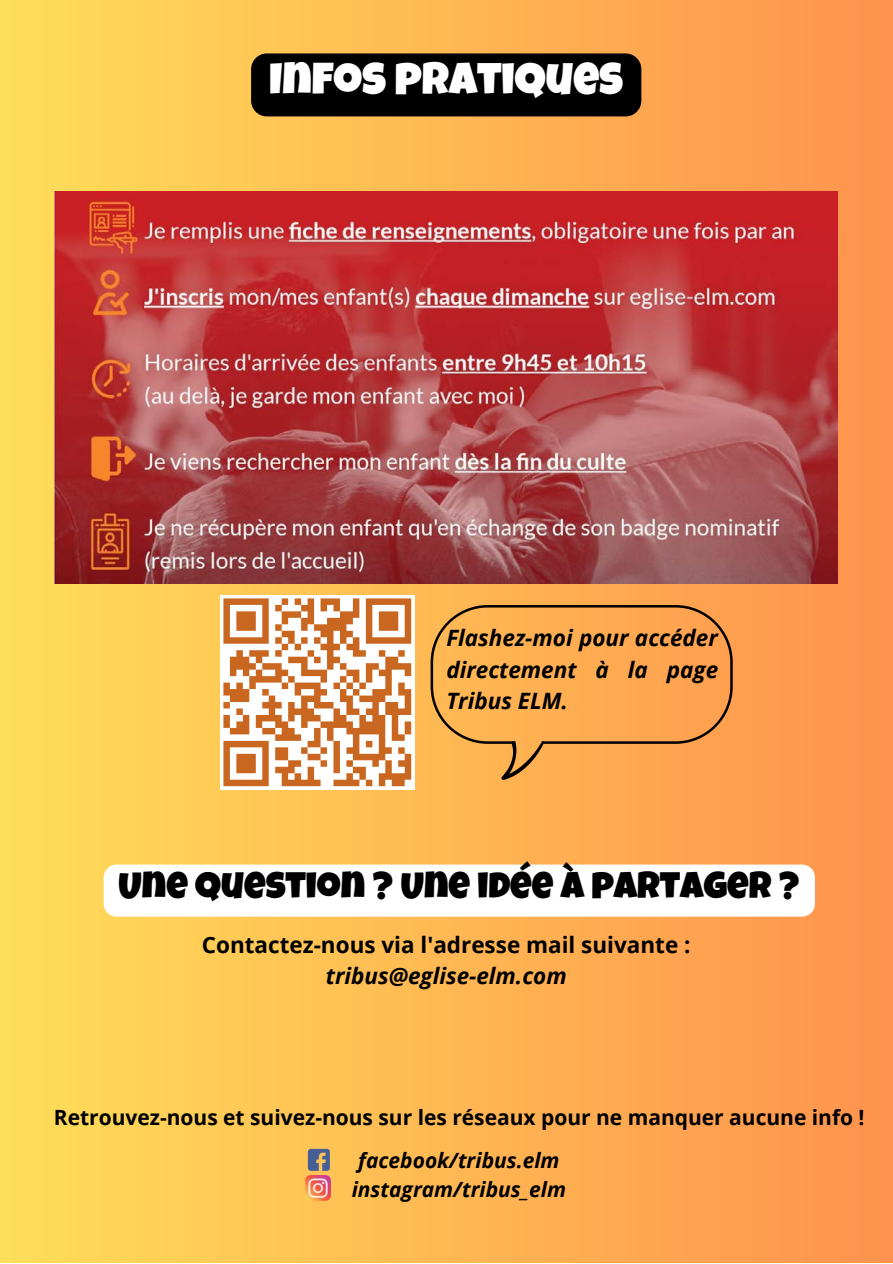
<style>
.page{position:relative;width:893px;height:1264px;background:#fff}
.page>*{position:absolute;margin:0;border:0;box-sizing:border-box;transform-origin:0 0}
.t1{font:45px "Luckiest Guy";color:#fff}
.t2{font:37.5px "Luckiest Guy";color:#000}
.t3{font:italic 700 22.5px/31.5px "Open Sans";color:#000;text-align:justify}
.t4{font:700 22.5px "Open Sans";color:#000}
.t5{font:700 21px "Open Sans";color:#000}
.t6{font:italic 700 21px "Open Sans";color:#000}
</style>
<div class="page">
<div style="left:0;top:0;width:892px;height:1262px;background:linear-gradient(to right,#ffde5a,#ff924d)"></div>
<img style="left:55px;top:191px;width:782px;height:393px">
<svg style="left:308px;top:1148px;width:22px;height:22px"></svg>
<img style="left:305px;top:1175px;width:25px;height:25px">
<img style="left:221px;top:596px;width:193px;height:193px">
<svg style="left:430px;top:605px;width:302px;height:175px;background:#f4a54d"></svg>
<div style="left:251px;top:53px;width:390px;height:63px;background:#000;border-radius:16px"></div>
<svg style="left:104px;top:864px;width:710px;height:52px"></svg>
<p class="t1" style="left:269px;top:62px;width:355px">INFOS PRATIQUES</p>
<p class="t3" style="left:446px;top:621px;width:273px">Flashez-moi pour accéder directement à la page Tribus ELM.</p>
<p class="t2" style="left:119px;top:871px;width:682px">UNE QUESTION ? UNE IDÉE À PARTAGER ?</p>
<p class="t4" style="left:202px;top:928px;width:490px">Contactez-nous via l'adresse mail suivante :</p>
<p class="t3" style="left:326px;top:959px;width:242px">tribus@eglise-elm.com</p>
<p class="t5" style="left:54px;top:1102px;width:812px">Retrouvez-nous et suivez-nous sur les réseaux pour ne manquer aucune info !</p>
<p class="t6" style="left:358px;top:1145px;width:203px">facebook/tribus.elm</p>
<p class="t6" style="left:352px;top:1174px;width:216px">instagram/tribus_elm</p>
</div>
